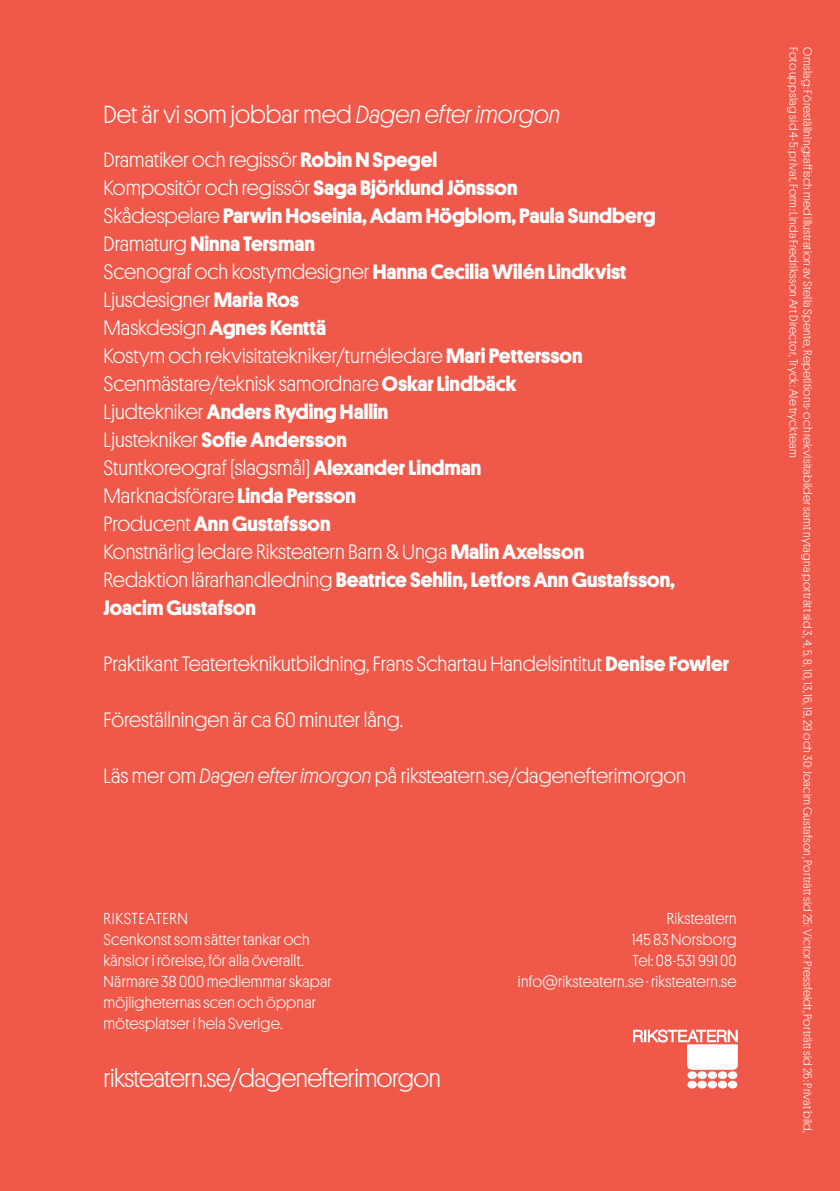
<style>
.page{position:relative;width:840px;height:1191px;background:#fff}
.page>*{position:absolute;margin:0;border:0;box-sizing:border-box;transform-origin:0 0}
.t1{font:26px "Stage Sans";letter-spacing:-.02em;color:#fff}
.Rubrik{font:300 25px "Stage Sans";color:#fff}
.t2{font:21px "Stage Sans";color:#fff}
.t3{font:700 21px/28px "Stage Sans";color:#fff}
.t4{font:16px/21px "Stage Sans";letter-spacing:.015em;color:#fff}
.tryckrad{font:12px "Stage Sans";letter-spacing:.025em;color:#fff}
.s1{font-family:"Platform";font-style:italic}
.s2{font-weight:700}
.s3{font-weight:400}
.s4{font-family:"Platform";font-weight:300;font-style:italic}
</style>
<div class="page">
<div style="left:0;top:0;width:839px;height:1191px;background:#f0594a"></div>
<svg style="left:633px;top:1030px;width:104px;height:39px"></svg>
<div style="left:687px;top:1071px;width:9px;height:7px;background:#fff;border-radius:50%"></div>
<div style="left:687px;top:1071px;width:9px;height:8px;border:1px solid #fff;border-radius:50%"></div>
<div style="left:697px;top:1071px;width:9px;height:7px;background:#fff;border-radius:50%"></div>
<div style="left:697px;top:1071px;width:9px;height:8px;border:1px solid #fff;border-radius:50%"></div>
<div style="left:707px;top:1071px;width:9px;height:7px;background:#fff;border-radius:50%"></div>
<div style="left:707px;top:1071px;width:9px;height:8px;border:1px solid #fff;border-radius:50%"></div>
<div style="left:718px;top:1071px;width:8px;height:7px;background:#fff;border-radius:50%"></div>
<div style="left:717px;top:1071px;width:9px;height:8px;border:1px solid #fff;border-radius:50%"></div>
<div style="left:687px;top:1081px;width:9px;height:7px;background:#fff;border-radius:50%"></div>
<div style="left:687px;top:1081px;width:9px;height:7px;border:1px solid #fff;border-radius:50%"></div>
<div style="left:697px;top:1081px;width:9px;height:7px;background:#fff;border-radius:50%"></div>
<div style="left:697px;top:1081px;width:9px;height:7px;border:1px solid #fff;border-radius:50%"></div>
<div style="left:707px;top:1081px;width:9px;height:7px;background:#fff;border-radius:50%"></div>
<div style="left:707px;top:1081px;width:9px;height:7px;border:1px solid #fff;border-radius:50%"></div>
<div style="left:718px;top:1081px;width:8px;height:7px;background:#fff;border-radius:50%"></div>
<div style="left:717px;top:1081px;width:9px;height:7px;border:1px solid #fff;border-radius:50%"></div>
<div style="left:728px;top:1071px;width:8px;height:7px;background:#fff;border-radius:50%"></div>
<div style="left:727px;top:1071px;width:9px;height:8px;border:1px solid #fff;border-radius:50%"></div>
<div style="left:728px;top:1081px;width:8px;height:7px;background:#fff;border-radius:50%"></div>
<div style="left:727px;top:1081px;width:9px;height:7px;border:1px solid #fff;border-radius:50%"></div>
<p class="Rubrik" style="left:103px;top:96px;width:458px">Det är vi som jobbar med <span class="s1">Dagen efter imorgon</span></p>
<p class="t2" style="left:103px;top:144px;width:335px">Dramatiker och regissör <span class="s2">Robin N Spegel</span></p>
<p class="t2" style="left:103px;top:172px;width:415px">Kompositör och regissör <span class="s2">Saga Björklund Jönsson</span></p>
<p class="t3" style="left:103px;top:200px;width:553px"><span class="s3">Skådespelare</span> Parwin Hoseinia, Adam Högblom, Paula Sundberg</p>
<p class="t3" style="left:103px;top:228px;width:213px"><span class="s3">Dramaturg</span> Ninna Tersman</p>
<p class="t2" style="left:103px;top:256px;width:524px">Scenograf och kostymdesigner <span class="s2">Hanna Cecilia Wilén Lindkvist</span></p>
<p class="t2" style="left:103px;top:284px;width:197px">Ljusdesigner <span class="s2">Maria Ros</span></p>
<p class="t3" style="left:103px;top:312px;width:224px"><span class="s3">Maskdesign</span> Agnes Kenttä</p>
<p class="t2" style="left:103px;top:340px;width:480px">Kostym och rekvisitatekniker/turnéledare <span class="s2">Mari Pettersson</span></p>
<p class="t2" style="left:103px;top:368px;width:414px">Scenmästare/teknisk samordnare <span class="s2">Oskar Lindbäck</span></p>
<p class="t3" style="left:103px;top:396px;width:286px"><span class="s3">Ljudtekniker</span> Anders Ryding Hallin</p>
<p class="t3" style="left:103px;top:424px;width:245px"><span class="s3">Ljustekniker</span> Sofie Andersson</p>
<p class="t2" style="left:103px;top:452px;width:379px">Stuntkoreograf (slagsmål) <span class="s2">Alexander Lindman</span></p>
<p class="t2" style="left:103px;top:480px;width:254px">Marknadsförare <span class="s2">Linda Persson</span></p>
<p class="t3" style="left:103px;top:508px;width:228px"><span class="s3">Producent</span> Ann Gustafsson</p>
<p class="t2" style="left:103px;top:536px;width:482px">Konstnärlig ledare Riksteatern Barn &amp; Unga <span class="s2">Malin Axelsson</span></p>
<p class="t3" style="left:103px;top:564px;width:572px"><span class="s3">Redaktion lärarhandledning</span> Beatrice Sehlin, Letfors Ann Gustafsson,<br>Joacim Gustafson</p>
<p class="t2" style="left:103px;top:648px;width:626px">Praktikant Teaterteknikutbildning, Frans Schartau Handelsintitut <span class="s2">Denise Fowler</span></p>
<p class="t2" style="left:103px;top:704px;width:301px">Föreställningen är ca 60 minuter lång.</p>
<p class="t2" style="left:103px;top:760px;width:583px">Läs mer om <span class="s4">Dagen efter imorgon</span> på riksteatern.se/dagenefterimorgon</p>
<p class="t4" style="left:103px;top:907px;width:230px">RIKSTEATERN<br>Scenkonst som sätter tankar och känslor i rörelse, för alla överallt.<br>Närmare 38 000 medlemmar skapar möjligheternas scen och öppnar mötesplatser i hela Sverige.</p>
<p class="t1" style="left:103px;top:1059px;width:338px">riksteatern.se/dagenefterimorgon</p>
<p class="t4" style="left:666px;top:907px;width:71px">Riksteatern</p>
<p class="t4" style="left:632px;top:928px;width:106px">145 83 Norsborg</p>
<p class="t4" style="left:632px;top:949px;width:106px">Tel: 08-531 991 00</p>
<p class="t4" style="left:517px;top:970px;width:220px">info@riksteatern.se · riksteatern.se</p>
<p class="tryckrad" style="left:801px;top:47px;width:411px;rotate:90deg">Foto uppslag sid 4-5: privat, Form: Linda Fredriksson Art Director, Tryck: Ale tryckteam</p>
<p class="tryckrad" style="left:815px;top:47px;width:1087px;rotate:90deg">Omslag: Föreställningsaffisch med illustration av Stella Spente, Repetitions- och rekvisitabilder samt nytagna porträtt sid 3, 4, 5, 8, 10, 13, 16, 19, 29 och 30: Joacim Gustafson, Porträtt sid 25: Victor Pressfeldt, Porträtt sid 26: Privat bild,</p>
</div>
